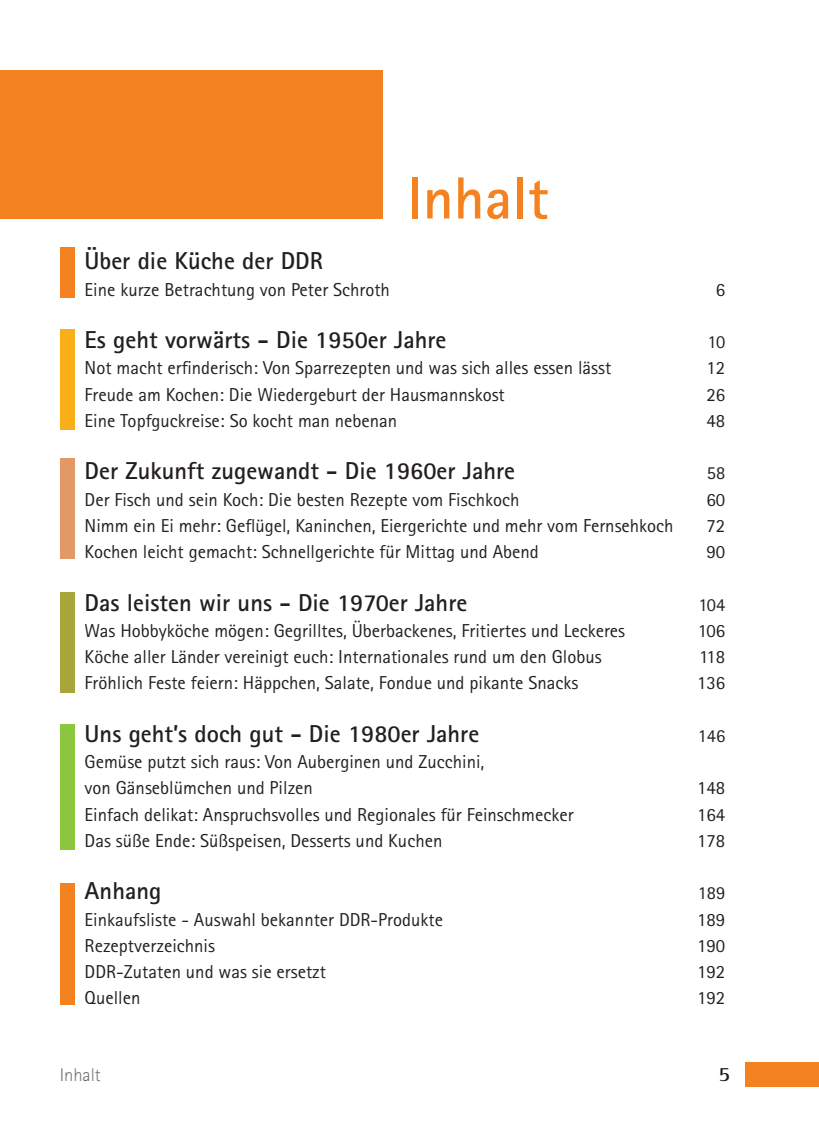
<style>
.page{position:relative;width:819px;height:1140px;background:#fff}
.page>*{position:absolute;margin:0;border:0;box-sizing:border-box;transform-origin:0 0}
.t1{font:700 59.5px "Rotis Sans Serif";color:#f58220}
.t2{font:700 24.5px "Rotis Sans Serif";color:#231f20}
.t3{font:18.72px/26.2px "Rotis Sans Serif";color:#231f20}
.t4{font:18.38px "Rotis Sans Serif";color:#231f20}
.t5{font:300 18.38px "Rotis Sans Serif";color:#6c6d70}
</style>
<div class="page">
<div style="left:0;top:70px;width:382px;height:148px;background:#f58220"></div>
<div style="left:744px;top:1062px;width:74px;height:25px;background:#f58220"></div>
<div style="left:60px;top:247px;width:15px;height:51px;background:#f58220"></div>
<div style="left:60px;top:329px;width:15px;height:100px;background:#faaf18"></div>
<div style="left:60px;top:458px;width:15px;height:101px;background:#e29966"></div>
<div style="left:60px;top:593px;width:15px;height:100px;background:#a6a738"></div>
<div style="left:60px;top:883px;width:15px;height:122px;background:#f58220"></div>
<div style="left:60px;top:724px;width:15px;height:126px;background:#8bc63e"></div>
<h1 class="t1" style="left:407px;top:161px;width:143px">Inhalt</h1>
<h2 class="t2" style="left:85px;top:246px;width:240px">Über die Küche der DDR</h2>
<p class="t3" style="left:85px;top:276px;width:307px">Eine kurze Betrachtung von Peter Schroth</p>
<p class="t3" style="left:715px;top:276px;width:11px">6</p>
<h2 class="t2" style="left:85px;top:324px;width:363px">Es geht vorwärts - Die 1950er Jahre</h2>
<p class="t4" style="left:707px;top:331px;width:19px">10</p>
<p class="t3" style="left:85px;top:355px;width:528px">Not macht erfinderisch: Von Sparrezepten und was sich alles essen lässt</p>
<p class="t3" style="left:706px;top:355px;width:20px">12</p>
<p class="t3" style="left:85px;top:381px;width:421px">Freude am Kochen: Die Wiedergeburt der Hausmannskost</p>
<p class="t3" style="left:706px;top:381px;width:20px">26</p>
<p class="t3" style="left:85px;top:407px;width:314px">Eine Topfguckreise: So kocht man nebenan</p>
<p class="t3" style="left:706px;top:407px;width:20px">48</p>
<h2 class="t2" style="left:85px;top:456px;width:432px">Der Zukunft zugewandt - Die 1960er Jahre</h2>
<p class="t4" style="left:706px;top:462px;width:20px">58</p>
<p class="t3" style="left:85px;top:486px;width:436px">Der Fisch und sein Koch: Die besten Rezepte vom Fischkoch</p>
<p class="t3" style="left:706px;top:486px;width:20px">60</p>
<p class="t3" style="left:85px;top:512px;width:590px">Nimm ein Ei mehr: Geflügel, Kaninchen, Eiergerichte und mehr vom Fernsehkoch</p>
<p class="t3" style="left:706px;top:512px;width:20px">72</p>
<p class="t3" style="left:85px;top:539px;width:455px">Kochen leicht gemacht: Schnellgerichte für Mittag und Abend</p>
<p class="t3" style="left:706px;top:539px;width:20px">90</p>
<h2 class="t2" style="left:85px;top:587px;width:384px">Das leisten wir uns - Die 1970er Jahre</h2>
<p class="t4" style="left:698px;top:594px;width:28px">104</p>
<p class="t3" style="left:85px;top:617px;width:542px">Was Hobbyköche mögen: Gegrilltes, Überbackenes, Fritiertes und Leckeres</p>
<p class="t3" style="left:697px;top:617px;width:29px">106</p>
<p class="t3" style="left:85px;top:644px;width:518px">Köche aller Länder vereinigt euch: Internationales rund um den Globus</p>
<p class="t3" style="left:698px;top:644px;width:28px">118</p>
<p class="t3" style="left:85px;top:670px;width:495px">Fröhlich Feste feiern: Häppchen, Salate, Fondue und pikante Snacks</p>
<p class="t3" style="left:696px;top:670px;width:30px">136</p>
<h2 class="t2" style="left:85px;top:718px;width:396px">Uns geht’s doch gut - Die 1980er Jahre</h2>
<p class="t4" style="left:697px;top:725px;width:29px">146</p>
<p class="t3" style="left:85px;top:749px;width:401px">Gemüse putzt sich raus: Von Auberginen und Zucchini, von Gänseblümchen und Pilzen</p>
<p class="t3" style="left:696px;top:775px;width:30px">148</p>
<p class="t3" style="left:85px;top:801px;width:490px">Einfach delikat: Anspruchsvolles und Regionales für Feinschmecker</p>
<p class="t3" style="left:696px;top:801px;width:30px">164</p>
<p class="t3" style="left:85px;top:827px;width:359px">Das süße Ende: Süßspeisen, Desserts und Kuchen</p>
<p class="t3" style="left:696px;top:827px;width:30px">178</p>
<h2 class="t2" style="left:85px;top:876px;width:78px">Anhang</h2>
<p class="t4" style="left:697px;top:882px;width:29px">189</p>
<p class="t3" style="left:85px;top:906px;width:360px">Einkaufsliste - Auswahl bekannter DDR-Produkte</p>
<p class="t3" style="left:696px;top:906px;width:30px">189</p>
<p class="t3" style="left:85px;top:932px;width:132px">Rezeptverzeichnis</p>
<p class="t3" style="left:696px;top:932px;width:30px">190</p>
<p class="t3" style="left:85px;top:959px;width:243px">DDR-Zutaten und was sie ersetzt</p>
<p class="t3" style="left:696px;top:959px;width:30px">192</p>
<p class="t3" style="left:85px;top:985px;width:57px">Quellen</p>
<p class="t3" style="left:696px;top:985px;width:30px">192</p>
<p class="t5" style="left:60px;top:1064px;width:42px">Inhalt</p>
</div>
